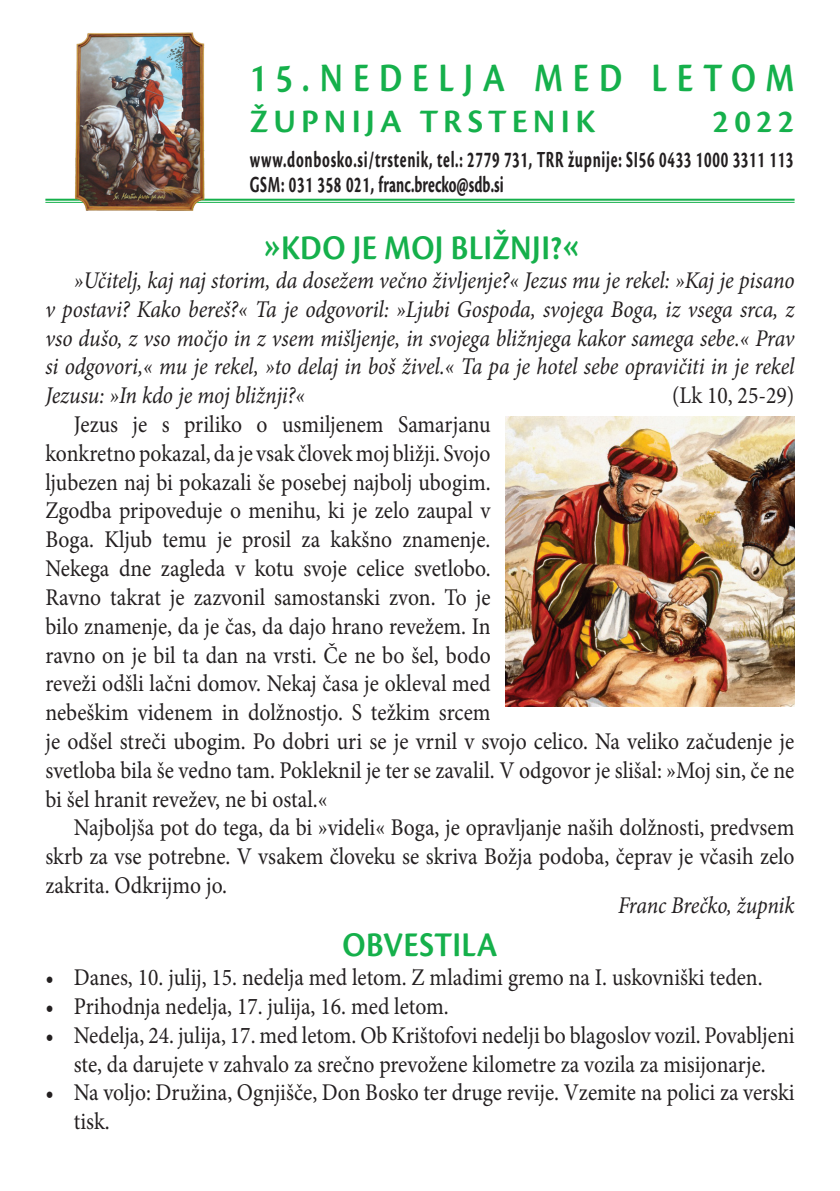
<style>
.page{position:relative;width:840px;height:1191px;background:#fff}
.page>*{position:absolute;margin:0;border:0;box-sizing:border-box;transform-origin:0 0}
.t1{font:600 42px "Cronos Pro";letter-spacing:.28em;color:#15b04b;scale:.83 1}
.t2{font:600 36px "Cronos Pro";letter-spacing:.01em;color:#15b04b;scale:.9 1}
.t3{font:600 34px "Cronos Pro";letter-spacing:.15em;color:#15b04b}
.t4{font:24px/28.8px "Minion Pro";color:#231f20;scale:.9 1}
.t5{font:italic 24px/28.8px "Minion Pro";letter-spacing:-.01em;color:#231f20;text-align:justify;scale:.9 1}
.t6{font:700 24px/25.6px "Cronos Pro";letter-spacing:.045em;color:#231f20;scale:.63 1}
</style>
<div class="page">
<hr style="left:45px;top:199px;width:749px;height:2px;background:#15b04b">
<hr style="left:45px;top:202px;width:749px;height:1px;background:#15b04b">
<img style="left:69px;top:32px;width:142px;height:179px">
<img style="left:505px;top:417px;width:289px;height:289px">
<h1 class="t1" style="left:250px;top:54px;width:657px">15. NEDELJA MED LETOM</h1>
<h3 class="t3" style="left:250px;top:102px;width:347px">ŽUPNIJA TRSTENIK</h3>
<h3 class="t3" style="left:712px;top:102px;width:83px">2022</h3>
<p class="t6" style="left:249px;top:147px;width:864px">www.donbosko.si/trstenik, tel.: 2779 731, TRR župnije: SI56 0433 1000 3311 113<br>GSM: 031 358 021, franc.brecko@sdb.si</p>
<h2 class="t2" style="left:261px;top:227px;width:358px">»KDO JE MOJ BLIŽNJI?«</h2>
<p class="t5" style="left:45px;top:266px;width:833px;text-indent:28px">»Učitelj, kaj naj storim, da dosežem večno življenje?« Jezus mu je rekel: »Kaj je pisano v postavi? Kako bereš?« Ta je odgovoril: »Ljubi Gospoda, svojega Boga, iz vsega srca, z vso dušo, z vso močjo in z vsem mišljenje, in svojega bližnjega kakor samega sebe.« Prav si odgovori,« mu je rekel, »to delaj in boš živel.« Ta pa je hotel sebe opravičiti in je rekel Jezusu: »In kdo je moj bližnji?«</p>
<p class="t4" style="left:671px;top:381px;width:137px">(Lk 10, 25-29)</p>
<p class="t4" style="left:45px;top:410px;width:833px;text-indent:28px">Jezus je s priliko o usmiljenem Samarjanu<br>konkretno pokazal, da je vsak človek moj bližji. Svojo<br>ljubezen naj bi pokazali še posebej najbolj ubogim.<br>Zgodba pripoveduje o menihu, ki je zelo zaupal v<br>Boga. Kljub temu je prosil za kakšno znamenje.<br>Nekega dne zagleda v kotu svoje celice svetlobo.<br>Ravno takrat je zazvonil samostanski zvon. To je<br>bilo znamenje, da je čas, da dajo hrano revežem. In<br>ravno on je bil ta dan na vrsti. Če ne bo šel, bodo<br>reveži odšli lačni domov. Nekaj časa je okleval med<br>nebeškim videnem in dolžnostjo. S težkim srcem<br>je odšel streči ubogim. Po dobri uri se je vrnil v svojo celico. Na veliko začudenje je svetloba bila še vedno tam. Pokleknil je ter se zavalil. V odgovor je slišal: »Moj sin, če ne bi šel hranit revežev, ne bi ostal.«</p>
<p class="t4" style="left:45px;top:813px;width:833px;text-align:justify;text-indent:28px">Najboljša pot do tega, da bi »videli« Boga, je opravljanje naših dolžnosti, predvsem skrb za vse potrebne. V vsakem človeku se skriva Božja podoba, čeprav je včasih zelo zakrita. Odkrijmo jo.</p>
<p class="t5" style="left:617px;top:891px;width:197px">Franc Brečko, župnik</p>
<h2 class="t2" style="left:342px;top:924px;width:173px">OBVESTILA</h2>
<p class="t4" style="left:45px;top:963px;width:798px">• Danes, 10. julij, 15. nedelja med letom. Z mladimi gremo na I. uskovniški teden.</p>
<p class="t4" style="left:45px;top:992px;width:449px">• Prihodnja nedelja, 17. julija, 16. med letom.</p>
<p class="t4" style="left:45px;top:1020px;width:833px;text-align:center">• Nedelja, 24. julija, 17. med letom. Ob Krištofovi nedelji bo blagoslov vozil. Povabljeni ste, da darujete v zahvalo za srečno prevožene kilometre za vozila za misijonarje.</p>
<p class="t4" style="left:74px;top:1078px;width:802px;text-indent:-28px">• Na voljo: Družina, Ognjišče, Don Bosko ter druge revije. Vzemite na polici za verski tisk.</p>
</div>
